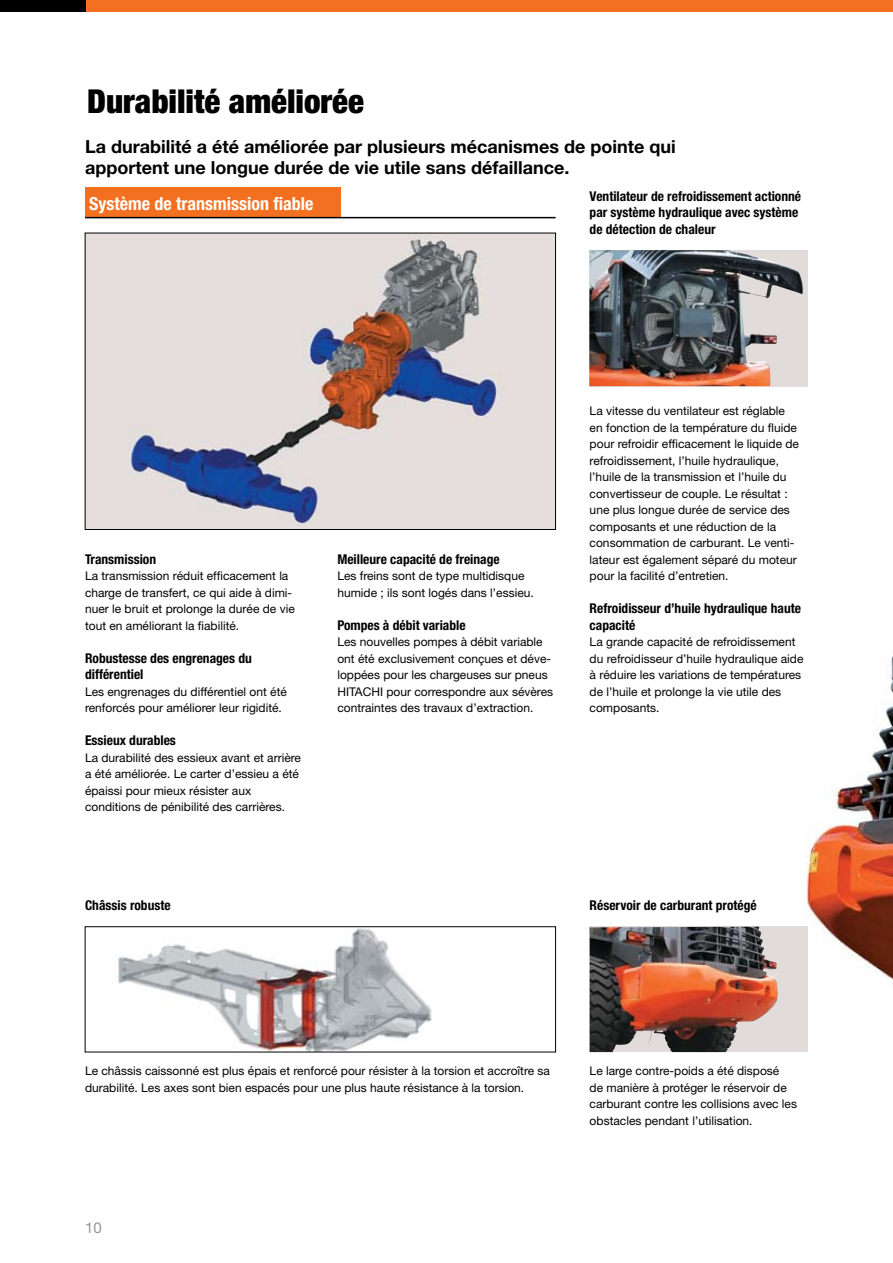
<style>
.page{position:relative;width:893px;height:1263px;background:#fff}
.page>*{position:absolute;margin:0;border:0;box-sizing:border-box;transform-origin:0 0}
.t1{font:900 condensed 33px "Helvetica Neue";color:#000}
.t2{font:700 18px/21px "Helvetica Neue";color:#000}
.t3{font:700 condensed 18px "Helvetica Neue";color:#fff}
.t4{font:15px "Helvetica Neue";color:#939598}
.t5{font:700 condensed 13.5px/16.5px "Helvetica Neue";color:#000}
.t6{font:12px/16.5px "Helvetica Neue";color:#000}
</style>
<div class="page">
<img style="left:87px;top:235px;width:467px;height:292px">
<div style="left:589px;top:250px;width:219px;height:136px;background:#e1dcda"></div>
<img style="left:589px;top:250px;width:214px;height:136px">
<img style="left:118px;top:929px;width:314px;height:121px">
<img style="left:771px;top:650px;width:122px;height:334px">
<div style="left:590px;top:927px;width:218px;height:125px;background:#e1dcda"></div>
<img style="left:590px;top:927px;width:188px;height:125px">
<div style="left:85px;top:187px;width:255px;height:30px;background:#f37021"></div>
<hr style="left:85px;top:217px;width:471px;height:1px;background:#000">
<div style="left:0;top:0;width:893px;height:11px;background:#f37020"></div>
<div style="left:0;top:0;width:85px;height:11px;background:#000"></div>
<h1 class="t1" style="left:87px;top:81px;width:278px">Durabilité améliorée</h1>
<h2 class="t2" style="left:85px;top:136px;width:592px">La durabilité a été améliorée par plusieurs mécanismes de pointe qui apportent une longue durée de vie utile sans défaillance.</h2>
<h2 class="t3" style="left:89px;top:193px;width:226px">Système de transmission fiable</h2>
<p class="t5" style="left:590px;top:187px;width:213px">Ventilateur de refroidissement actionné par système hydraulique avec système de détection de chaleur</p>
<p class="t5" style="left:85px;top:550px;width:73px">Transmission</p>
<p class="t6" style="left:85px;top:567px;width:211px">La transmission réduit efficacement la charge de transfert, ce qui aide à dimi&shy;nuer le bruit et prolonge la durée de vie tout en améliorant la fiabilité.</p>
<p class="t5" style="left:85px;top:649px;width:168px">Robustesse des engrenages du différentiel</p>
<p class="t6" style="left:85px;top:683px;width:203px">Les engrenages du différentiel ont été renforcés pour améliorer leur rigidité.</p>
<p class="t5" style="left:85px;top:732px;width:92px">Essieux durables</p>
<p class="t6" style="left:85px;top:749px;width:218px">La durabilité des essieux avant et arrière a été améliorée. Le carter d’essieu a été épaissi pour mieux résister aux conditions de pénibilité des carrières.</p>
<p class="t5" style="left:85px;top:897px;width:87px">Châssis robuste</p>
<p class="t5" style="left:337px;top:550px;width:164px">Meilleure capacité de freinage</p>
<p class="t6" style="left:337px;top:567px;width:198px">Les freins sont de type multidisque humide ; ils sont logés dans l’essieu.</p>
<p class="t5" style="left:337px;top:616px;width:130px">Pompes à débit variable</p>
<p class="t6" style="left:337px;top:633px;width:217px">Les nouvelles pompes à débit variable ont été exclusivement conçues et déve&shy;loppées pour les chargeuses sur pneus HITACHI pour correspondre aux sévères contraintes des travaux d’extraction.</p>
<p class="t6" style="left:590px;top:402px;width:211px">La vitesse du ventilateur est réglable en fonction de la température du fluide pour refroidir efficacement le liquide de refroidissement, l’huile hydraulique, l’huile de la transmission et l’huile du convertisseur de couple. Le résultat : une plus longue durée de service des composants et une réduction de la consommation de carburant. Le venti&shy;lateur est également séparé du moteur pour la facilité d’entretien.</p>
<p class="t5" style="left:590px;top:600px;width:213px">Refroidisseur d’huile hydraulique haute capacité</p>
<p class="t6" style="left:590px;top:633px;width:215px">La grande capacité de refroidissement du refroidisseur d’huile hydraulique aide à réduire les variations de températures de l’huile et prolonge la vie utile des composants.</p>
<p class="t5" style="left:590px;top:897px;width:169px">Réservoir de carburant protégé</p>
<p class="t6" style="left:85px;top:1062px;width:466px">Le châssis caissonné est plus épais et renforcé pour résister à la torsion et accroître sa durabilité. Les axes sont bien espacés pour une plus haute résistance à la torsion.</p>
<p class="t4" style="left:85px;top:1219px;width:18px">10</p>
<p class="t6" style="left:590px;top:1062px;width:209px">Le large contre-poids a été disposé<br>de manière à protéger le réservoir de carburant contre les collisions avec les obstacles pendant l’utilisation.</p>
</div>
